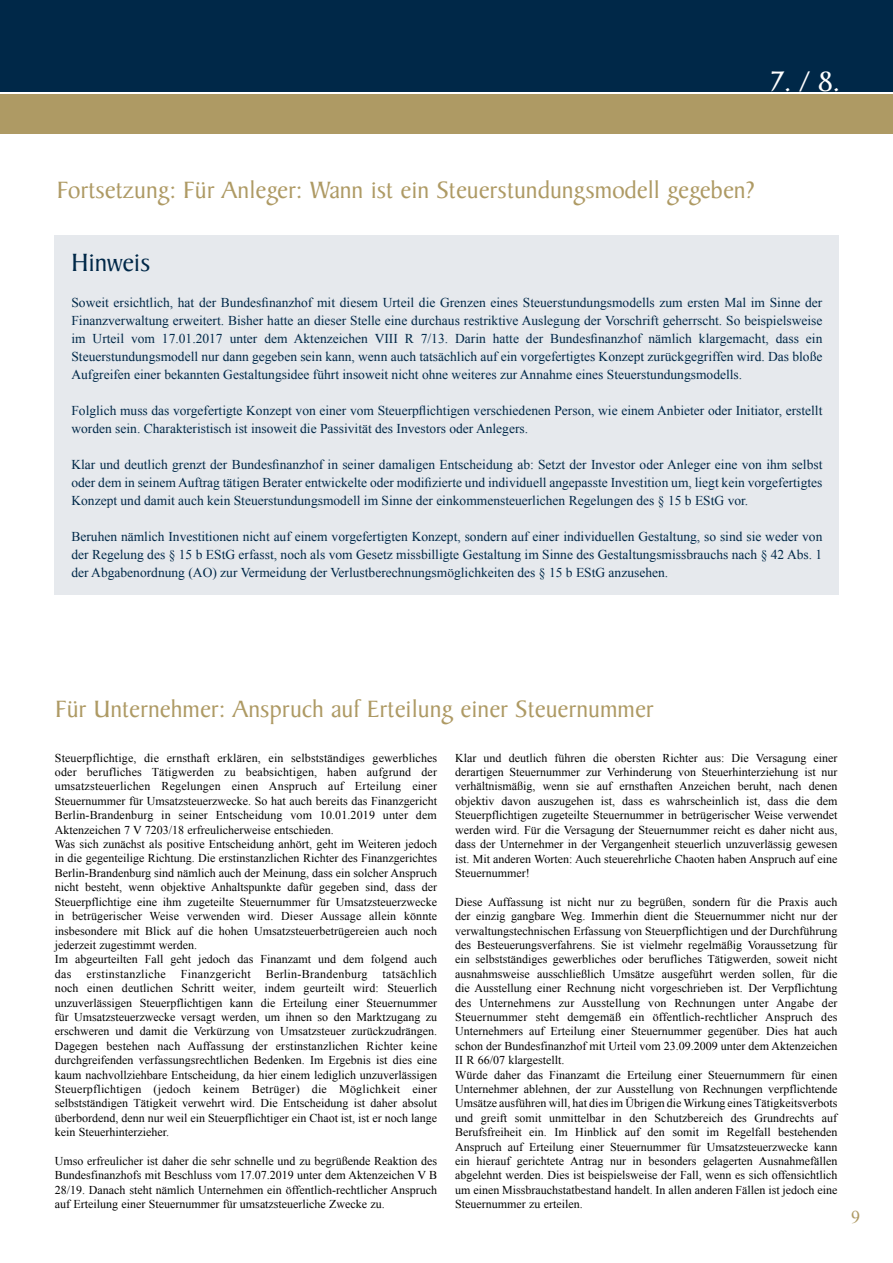
<style>
.page{position:relative;width:893px;height:1263px;background:#fff}
.page>*{position:absolute;margin:0;border:0;box-sizing:border-box;transform-origin:0 0}
.t1{font:30px "Baker Signet Std";color:#fff}
.t2{font:27px "Baker Signet Std";color:#002848}
.t3{font:25.5px "Baker Signet Std";color:#ae9a64}
.t4{font:18px "Times New Roman";color:#ae9a64}
.t5{font:13.5px/18px "Times New Roman";color:#002848;text-align:justify}
.t6{font:12px/14.4px "Times New Roman";color:#000;text-align:justify}
.t7{font:12px "Times New Roman";letter-spacing:.025em;color:#000}
</style>
<div class="page">
<div style="left:0;top:0;width:893px;height:91px;background:#002848"></div>
<div style="left:0;top:94px;width:893px;height:40px;background:#ae9a64"></div>
<div style="left:54px;top:235px;width:785px;height:360px;background:#e6e9ed"></div>
<h1 class="t1" style="left:770px;top:66px;width:72px">7. / 8.</h1>
<h3 class="t3" style="left:57px;top:176px;width:699px">Fortsetzung: Für Anleger: Wann ist ein Steuerstundungsmodell gegeben?</h3>
<h2 class="t2" style="left:71px;top:248px;width:81px">Hinweis</h2>
<p class="t5" style="left:71px;top:294px;width:752px">Soweit ersichtlich, hat der Bundesfinanzhof mit diesem Urteil die Grenzen eines Steuerstundungsmodells zum ersten Mal im Sinne der Finanzverwaltung erweitert. Bisher hatte an dieser Stelle eine durchaus restriktive Auslegung der Vorschrift geherrscht. So beispielsweise im Urteil vom 17.01.2017 unter dem Aktenzeichen VIII R 7/13. Darin hatte der Bundesfinanzhof nämlich klargemacht, dass ein Steuerstundungsmodell nur dann gegeben sein kann, wenn auch tatsächlich auf ein vorgefertigtes Konzept zurückgegriffen wird. Das bloße Aufgreifen einer bekannten Gestaltungsidee führt insoweit nicht ohne weiteres zur Annahme eines Steuerstundungsmodells.</p>
<p class="t5" style="left:71px;top:402px;width:752px">Folglich muss das vorgefertigte Konzept von einer vom Steuerpflichtigen verschiedenen Person, wie einem Anbieter oder Initiator, erstellt worden sein. Charakteristisch ist insoweit die Passivität des Investors oder Anlegers.</p>
<p class="t5" style="left:71px;top:456px;width:752px">Klar und deutlich grenzt der Bundesfinanzhof in seiner damaligen Entscheidung ab: Setzt der Investor oder Anleger eine von ihm selbst oder dem in seinem Auftrag tätigen Berater entwickelte oder modifizierte und individuell angepasste Investition um, liegt kein vorgefertigtes Konzept und damit auch kein Steuerstundungsmodell im Sinne der einkommensteuerlichen Regelungen des § 15 b EStG vor.</p>
<p class="t5" style="left:71px;top:528px;width:752px">Beruhen nämlich Investitionen nicht auf einem vorgefertigten Konzept, sondern auf einer individuellen Gestaltung, so sind sie weder von der Regelung des § 15 b EStG erfasst, noch als vom Gesetz missbilligte Gestaltung im Sinne des Gestaltungsmissbrauchs nach § 42 Abs. 1 der Abgabenordnung (AO) zur Vermeidung der Verlustberechnungsmöglichkeiten des § 15 b EStG anzusehen.</p>
<h3 class="t3" style="left:55px;top:695px;width:600px">Für Unternehmer: Anspruch auf Erteilung einer Steuernummer</h3>
<p class="t6" style="left:55px;top:750px;width:384px;text-align:left">Steuerpflichtige, die ernsthaft erklären, ein selbstständiges gewerbliches oder berufliches Tätigwerden zu beabsichtigen, haben aufgrund der umsatzsteuerlichen Regelungen einen Anspruch auf Erteilung einer Steuernummer für Umsatzsteuerzwecke. So hat auch bereits das Finanzgericht Berlin-Brandenburg in seiner Entscheidung vom 10.01.2019 unter dem Aktenzeichen 7 V 7203/18 erfreulicherweise entschieden.<br>Was sich zunächst als positive Entscheidung anhört, geht im Weiteren jedoch in die gegenteilige Richtung. Die erstinstanzlichen Richter des Finanzgerichtes Berlin-Brandenburg sind nämlich auch der Meinung, dass ein solcher Anspruch nicht besteht, wenn objektive Anhaltspunkte dafür gegeben sind, dass der Steuerpflichtige eine ihm zugeteilte Steuernummer für Umsatzsteuerzwecke in betrügerischer Weise verwenden wird. Dieser Aussage allein könnte insbesondere mit Blick auf die hohen Umsatzsteuerbetrügereien auch noch jederzeit zugestimmt werden.<br>Im abgeurteilten Fall geht jedoch das Finanzamt und dem folgend auch das</p>
<p class="t6" style="left:455px;top:750px;width:384px">Klar und deutlich führen die obersten Richter aus: Die Versagung einer derartigen Steuernummer zur Verhinderung von Steuerhinterziehung ist nur verhältnismäßig, wenn sie auf ernsthaften Anzeichen beruht, nach denen objektiv davon auszugehen ist, dass es wahrscheinlich ist, dass die dem Steuerpflichtigen zugeteilte Steuernummer in betrügerischer Weise verwendet werden wird. Für die Versagung der Steuernummer reicht es daher nicht aus, dass der Unternehmer in der Vergangenheit steuerlich unzuverlässig gewesen ist. Mit anderen Worten: Auch steuerehrliche Chaoten haben Anspruch auf eine Steuernummer!</p>
<p class="t6" style="left:455px;top:894px;width:384px;text-align:left">Diese Auffassung ist nicht nur zu begrüßen, sondern für die Praxis auch der einzig gangbare Weg. Immerhin dient die Steuernummer nicht nur der verwaltungstechnischen Erfassung von Steuerpflichtigen und der Durchführung des Besteuerungsverfahrens. Sie ist vielmehr regelmäßig Voraussetzung für ein selbstständiges gewerbliches oder berufliches Tätigwerden, soweit nicht ausnahmsweise ausschließlich Umsätze ausgeführt werden sollen, für die die Ausstellung einer Rechnung nicht vorgeschrieben ist. Der Verpflichtung des Unternehmens zur Ausstellung von Rechnungen unter Angabe der Steuernummer steht demgemäß ein öffentlich-rechtlicher Anspruch des Unternehmers auf Erteilung einer Steuernummer gegenüber. Dies hat auch schon der Bundesfinanzhof mit Urteil vom 23.09.2009 unter dem Aktenzeichen II R 66/07 klargestellt.<br>Würde daher das Finanzamt die Erteilung einer Steuernummern für einen Unternehmer ablehnen, der zur Ausstellung von Rechnungen verpflichtende Umsätze ausführen will, hat dies im Übrigen die Wirkung eines Tätigkeitsverbots und greift somit unmittelbar in den Schutzbereich des Grundrechts auf Berufsfreiheit ein. Im Hinblick auf den somit im Regelfall bestehenden Anspruch auf Erteilung einer Steuernummer für Umsatzsteuerzwecke kann ein hierauf gerichtete Antrag nur in besonders gelagerten Ausnahmefällen abgelehnt werden. Dies ist beispielsweise der Fall, wenn es sich offensichtlich um einen Missbrauchstatbestand handelt. In allen anderen Fällen ist jedoch eine Steuernummer zu erteilen.</p>
<p class="t6" style="left:55px;top:966px;width:384px;text-indent:328px">tatsächlich noch einen deutlichen Schritt weiter, indem geurteilt wird: Steuerlich unzuverlässigen Steuerpflichtigen kann die Erteilung einer Steuernummer für Umsatzsteuerzwecke versagt werden, um ihnen so den Marktzugang zu erschweren und damit die Verkürzung von Umsatzsteuer zurückzudrängen.<br>Dagegen bestehen nach Auffassung der erstinstanzlichen Richter keine durchgreifenden verfassungsrechtlichen Bedenken. Im Ergebnis ist dies eine kaum nachvollziehbare Entscheidung, da hier einem lediglich unzuverlässigen Steuerpflichtigen (jedoch keinem Betrüger) die Möglichkeit einer selbstständigen Tätigkeit verwehrt wird. Die Entscheidung ist daher absolut überbordend, denn nur weil ein Steuerpflichtiger ein Chaot ist, ist er noch lange kein Steuerhinterzieher.</p>
<p class="t6" style="left:55px;top:1153px;width:384px">Umso erfreulicher ist daher die sehr schnelle und zu begrüßende Reaktion des Bundesfinanzhofs mit Beschluss vom 17.07.2019 unter dem Aktenzeichen V B 28/19. Danach steht nämlich Unternehmen ein öffentlich-rechtlicher Anspruch auf Erteilung einer Steuernummer für umsatzsteuerliche Zwecke zu.</p>
<p class="t7" style="left:87px;top:966px;width:81px">erstinstanzliche</p>
<p class="t7" style="left:181px;top:966px;width:71px">Finanzgericht</p>
<p class="t7" style="left:266px;top:966px;width:103px">Berlin-Brandenburg</p>
<h3 class="t4" style="left:851px;top:1205px;width:10px">9</h3>
</div>
